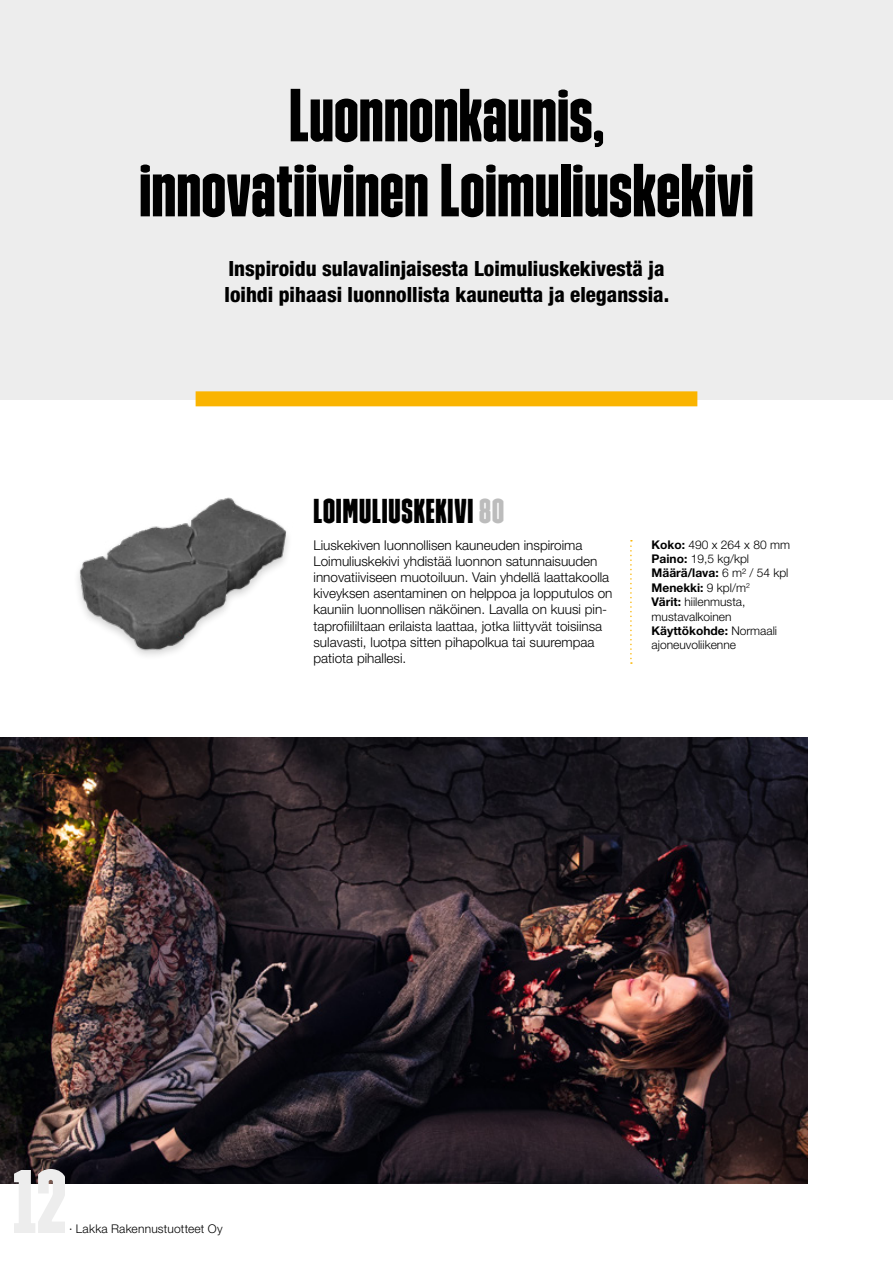
<style>
.page{position:relative;width:893px;height:1263px;background:#fff}
.page>*{position:absolute;margin:0;border:0;box-sizing:border-box;transform-origin:0 0}
.t1{font:90px "Trim Poster Extra Compressed";color:#ededed}
.t2{font:75px/75px "Trim Poster Slender";color:#000;text-align:center}
.t3{font:34.5px "Trim Poster Extra Compressed";letter-spacing:.025em;color:#000}
.t4{font:800 condensed 21px/25.2px "Helvetica Neue LT Std";color:#000}
.t5{font:300 13.5px/16.2px "Helvetica Neue LT Std";color:#000}
.t6{font:300 12px/14.4px "Helvetica Neue LT Std";color:#000}
.s1{color:#bcbcbc}
.s2{font-weight:700}
</style>
<div class="page">
<img style="left:0;top:737px;width:808px;height:446px">
<svg style="left:630px;top:540px;width:2px;height:124px"></svg>
<div style="left:0;top:0;width:893px;height:399px;background:#ededed"></div>
<div style="left:196px;top:391px;width:501px;height:15px;background:#fab400"></div>
<img style="left:79px;top:497px;width:209px;height:159px">
<h2 class="t2" style="left:139px;top:78px;width:616px">Luonnonkaunis, innovatiivinen Loimuliuskekivi</h2>
<h3 class="t4" style="left:225px;top:256px;width:446px">Inspiroidu sulavalinjaisesta Loimuliuskekivestä ja loihdi pihaasi luonnollista kauneutta ja eleganssia.</h3>
<h3 class="t3" style="left:313px;top:491px;width:192px">LOIMULIUSKEKIVI <span class="s1">80</span></h3>
<p class="t5" style="left:313px;top:536px;width:301px">Liuskekiven luonnollisen kauneuden inspiroima Loimuliuskekivi yhdistää luonnon satunnaisuuden innovatiiviseen muotoiluun. Vain yhdellä laattakoolla kiveyksen asentaminen on helppoa ja lopputulos on kauniin luonnollisen näköinen. Lavalla on kuusi pin&shy;taprofiililtaan erilaista laattaa, jotka liittyvät toisiinsa sulavasti, luotpa sitten pihapolkua tai suurempaa patiota pihallesi.</p>
<p class="t6" style="left:652px;top:537px;width:140px"><span class="s2">Koko:</span> 490 x 264 x 80 mm<br><span class="s2">Paino:</span> 19,5 kg/kpl<br><span class="s2">Määrä/lava:</span> 6 m² / 54 kpl<br><span class="s2">Menekki:</span> 9 kpl/m<sup>2<br></sup><span class="s2">Värit:</span> hiilenmusta, mustavalkoinen<br><span class="s2">Käyttökohde:</span> Normaali ajoneuvoliikenne</p>
<h1 class="t1" style="left:13px;top:1149px;width:55px">12</h1>
<p class="t6" style="left:69px;top:1221px;width:155px">· Lakka Rakennustuotteet Oy</p>
</div>
